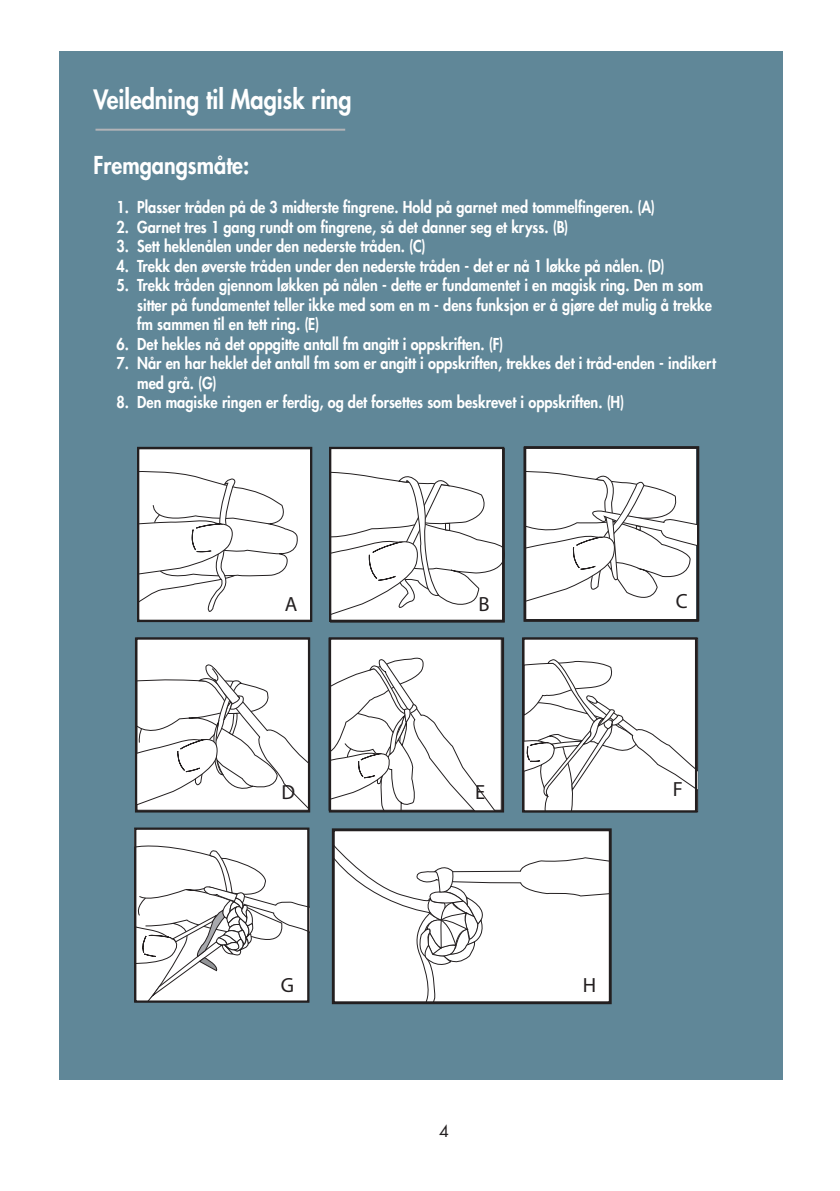
<style>
.page{position:relative;width:840px;height:1191px;background:#fff}
.page>*{position:absolute;margin:0;border:0;box-sizing:border-box;transform-origin:0 0}
.t1{font:800 26px "Futura Std";color:#fff;scale:.9 1}
.t2{font:800 24px "Futura Std";color:#fff;scale:.9 1}
.t3{font:20.6px "Myriad Pro";color:#231f20}
.t4{font:800 16px/19.6px "Futura Std";color:#fff;scale:.9 1}
.t5{font:16px "Futura Std";color:#231f20}
</style>
<div class="page">
<div style="left:60px;top:51px;width:722px;height:1028px;background:#608798"></div>
<div style="left:525px;top:448px;width:170px;height:171px;background:#fff"></div>
<div style="left:330px;top:448px;width:174px;height:174px;background:#fff"></div>
<div style="left:137px;top:449px;width:173px;height:172px;background:#fff"></div>
<svg style="left:140px;top:471px;width:158px;height:141px"></svg>
<svg style="left:332px;top:471px;width:169px;height:144px"></svg>
<div style="left:137px;top:447px;width:175px;height:175px;border:2px solid #231f20"></div>
<div style="left:329px;top:447px;width:175px;height:175px;border:2px solid #231f20"></div>
<svg style="left:526px;top:471px;width:169px;height:135px"></svg>
<div style="left:523px;top:446px;width:176px;height:175px;border:2px solid #231f20"></div>
<div style="left:523px;top:638px;width:174px;height:173px;background:#fff"></div>
<div style="left:329px;top:638px;width:172px;height:172px;background:#fff"></div>
<div style="left:137px;top:638px;width:172px;height:172px;background:#fff"></div>
<svg style="left:331px;top:654px;width:170px;height:155px"></svg>
<svg style="left:524px;top:659px;width:173px;height:152px"></svg>
<div style="left:135px;top:637px;width:175px;height:175px;border:2px solid #231f20"></div>
<div style="left:328px;top:637px;width:176px;height:175px;border:2px solid #231f20"></div>
<div style="left:521px;top:637px;width:175px;height:175px;border:2px solid #231f20"></div>
<svg style="left:137px;top:661px;width:172px;height:149px"></svg>
<div style="left:333px;top:830px;width:277px;height:173px;background:#fff"></div>
<div style="left:134px;top:828px;width:173px;height:173px;background:#fff"></div>
<svg style="left:137px;top:845px;width:169px;height:154px"></svg>
<svg style="left:335px;top:846px;width:272px;height:154px"></svg>
<div style="left:134px;top:827px;width:175px;height:175px;border:2px solid #231f20"></div>
<div style="left:331px;top:828px;width:280px;height:176px;border:3px solid #231f20"></div>
<hr style="left:95px;top:129px;width:250px;height:2px;background:#b2b3b7">
<p class="t1" style="left:94px;top:83px;width:288px">Veiledning til Magisk ring</p>
<p class="t2" style="left:94px;top:150px;width:174px">Fremgangsmåte:</p>
<p class="t4" style="left:116px;top:197px;width:600px">1. Plasser tråden på de 3 midterste fingrene. Hold på garnet med tommelfingeren. (A)</p>
<p class="t4" style="left:116px;top:217px;width:503px">2. Garnet tres 1 gang rundt om fingrene, så det danner seg et kryss. (B)</p>
<p class="t4" style="left:116px;top:236px;width:345px">3. Sett heklenålen under den nederste tråden. (C)</p>
<p class="t4" style="left:116px;top:256px;width:610px">4. Trekk den øverste tråden under den nederste tråden - det er nå 1 løkke på nålen. (D)</p>
<p class="t4" style="left:137px;top:275px;width:640px;text-indent:-21px">5. Trekk tråden gjennom løkken på nålen - dette er fundamentet i en magisk ring. Den m som sitter på fundamentet teller ikke med som en m - dens funksjon er å gjøre det mulig å trekke fm sammen til en tett ring. (E)</p>
<p class="t4" style="left:116px;top:334px;width:431px">6. Det hekles nå det oppgitte antall fm angitt i oppskriften. (F)</p>
<p class="t4" style="left:137px;top:353px;width:644px;text-indent:-21px">7. Når en har heklet det antall fm som er angitt i oppskriften, trekkes det i tråd-enden - indikert med grå. (G)</p>
<p class="t4" style="left:116px;top:392px;width:565px">8. Den magiske ringen er ferdig, og det forsettes som beskrevet i oppskriften. (H)</p>
<p class="t3" style="left:284px;top:591px;width:14px">A</p>
<p class="t3" style="left:478px;top:591px;width:13px">B</p>
<p class="t3" style="left:675px;top:588px;width:13px">C</p>
<p class="t3" style="left:281px;top:779px;width:15px">D</p>
<p class="t3" style="left:475px;top:779px;width:12px">E</p>
<p class="t3" style="left:672px;top:776px;width:12px">F</p>
<p class="t3" style="left:280px;top:972px;width:15px">G</p>
<p class="t3" style="left:582px;top:972px;width:15px">H</p>
<p class="t5" style="left:439px;top:1120px;width:11px">4</p>
</div>
